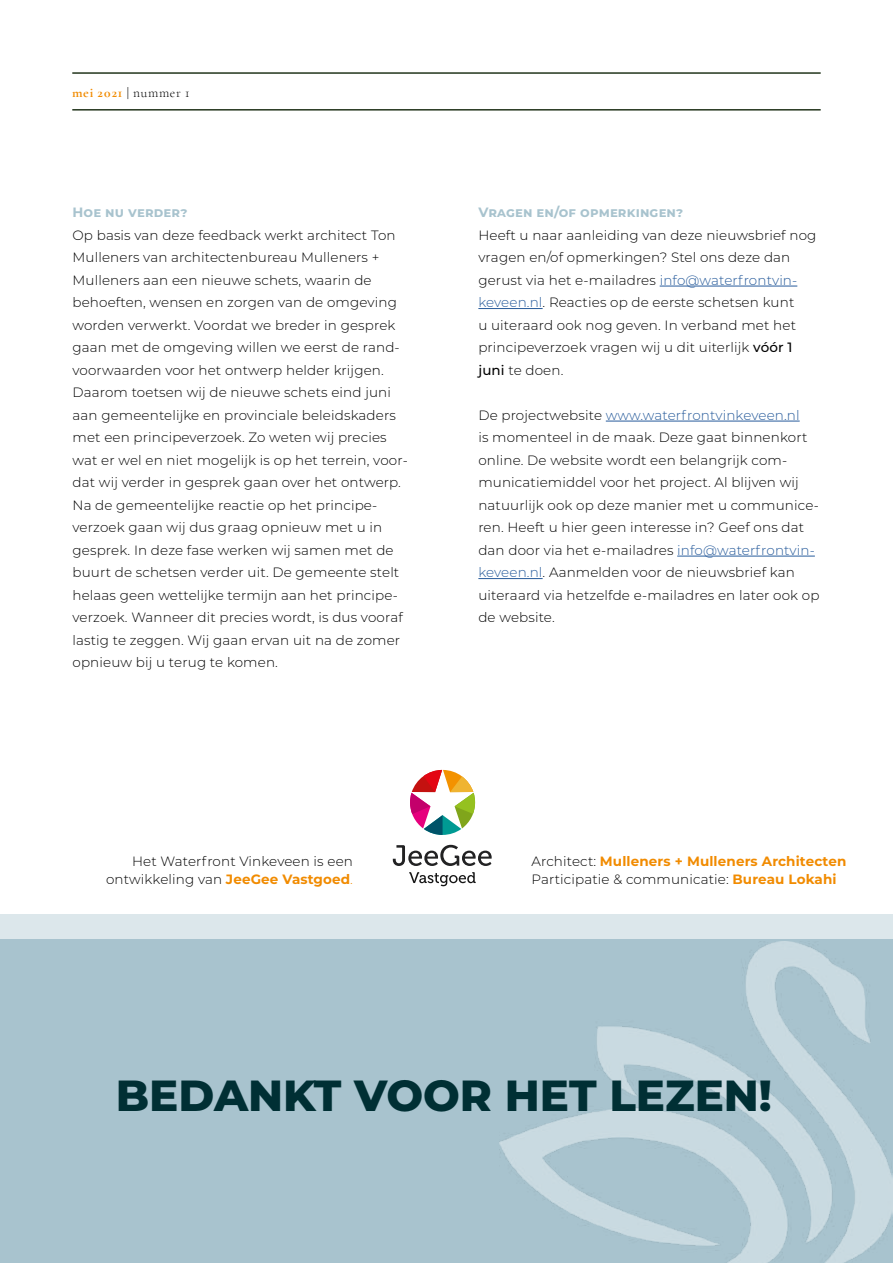
<style>
.page{position:relative;width:893px;height:1263px;background:#fff}
.page>*{position:absolute;margin:0;border:0;box-sizing:border-box;transform-origin:0 0}
.t1{font:800 43.5px "Montserrat";color:#002f34}
.t2{font:300 13.5px/22.5px "Montserrat";letter-spacing:.01em;color:#000}
.t3{font:700 13.5px/18px "Montserrat";letter-spacing:.01em;color:#f18b00}
.t4{font:700 13.5px "Montserrat";letter-spacing:.01em;color:#a8c3ce}
.t5{font:700 13.5px "Cormorant Garamond";letter-spacing:.065em;color:#f18b00}
.s1{font-weight:400;color:#000}
.s2{font-weight:300;color:#000}
.s3{color:#275b9b}
.s4{font-weight:500}
.s5{font-weight:700;color:#f18b00}
.s6{color:#f18b00}
</style>
<div class="page">
<div style="left:0;top:914px;width:893px;height:38px;background:#dce7eb"></div>
<hr style="left:72px;top:109px;width:749px;height:2px;background:#22351c">
<hr style="left:72px;top:72px;width:749px;height:2px;background:#22351c">
<hr style="left:660px;top:286px;width:137px;height:1px;background:#275b9b">
<hr style="left:478px;top:308px;width:65px;height:1px;background:#275b9b">
<hr style="left:606px;top:421px;width:194px;height:1px;background:#275b9b">
<hr style="left:677px;top:556px;width:138px;height:1px;background:#275b9b">
<hr style="left:478px;top:578px;width:65px;height:1px;background:#275b9b">
<div style="left:0;top:940px;width:893px;height:323px;background:#a8c3ce"></div>
<svg style="left:410px;top:770px;width:65px;height:65px"></svg>
<svg style="left:409px;top:872px;width:67px;height:14px"></svg>
<svg style="left:393px;top:845px;width:99px;height:21px"></svg>
<img style="left:500px;top:942px;width:393px;height:321px">
<p class="t5" style="left:72px;top:85px;width:119px">mei 2021 <span class="s1">|</span> <span class="s2">nummer 1</span></p>
<p class="t4" style="left:73px;top:203px;width:117px">Hoe nu verder?</p>
<p class="t2" style="left:73px;top:223px;width:337px">Op basis van deze feedback werkt architect Ton Mulleners van architectenbureau Mulleners + Mulleners aan een nieuwe schets, waarin de behoeften, wensen en zorgen van de omgeving worden verwerkt. Voordat we breder in gesprek gaan met de omgeving willen we eerst de rand&shy;voorwaarden voor het ontwerp helder krijgen.<br>Daarom toetsen wij de nieuwe schets eind juni aan gemeentelijke en provinciale beleidskaders met een principeverzoek. Zo weten wij precies wat er wel en niet mogelijk is op het terrein, voor&shy;dat wij verder in gesprek gaan over het ontwerp.<br>Na de gemeentelijke reactie op het principe&shy;verzoek gaan wij dus graag opnieuw met u in gesprek. In deze fase werken wij samen met de buurt de schetsen verder uit. De gemeente stelt helaas geen wettelijke termijn aan het principe&shy;verzoek. Wanneer dit precies wordt, is dus vooraf lastig te zeggen. Wij gaan ervan uit na de zomer opnieuw bij u terug te komen.</p>
<p class="t4" style="left:478px;top:203px;width:207px">Vragen en/of opmerkingen?</p>
<p class="t2" style="left:478px;top:223px;width:340px">Heeft u naar aanleiding van deze nieuwsbrief nog vragen en/of opmerkingen? Stel ons deze dan gerust via het e-mailadres <span class="s3">info@waterfrontvin&shy;keveen.nl</span>. Reacties op de eerste schetsen kunt<br>u uiteraard ook nog geven. In verband met het principeverzoek vragen wij u dit uiterlijk <span class="s4">vóór 1 juni</span> te doen.</p>
<p class="t2" style="left:478px;top:403px;width:343px">De projectwebsite <span class="s3">www.waterfrontvinkeveen.nl<br></span>is momenteel in de maak. Deze gaat binnenkort online. De website wordt een belangrijk com&shy;municatiemiddel voor het project. Al blijven wij natuurlijk ook op deze manier met u communice&shy;ren. Heeft u hier geen interesse in? Geef ons dat dan door via het e-mailadres <span class="s3">info@waterfrontvin&shy;keveen.nl</span>. Aanmelden voor de nieuwsbrief kan uiteraard via hetzelfde e-mailadres en later ook op de website.</p>
<p class="t2" style="left:106px;top:852px;width:248px;line-height:18px;text-align:right">Het Waterfront Vinkeveen is een ontwikkeling van <span class="s5">JeeGee Vastgoed</span><span class="s6">.</span></p>
<p class="t3" style="left:531px;top:852px;width:316px"><span class="s2">Architect:</span> Mulleners + Mulleners Architecten<br><span class="s2">Participatie &amp; communicatie:</span> Bureau Lokahi</p>
<h1 class="t1" style="left:116px;top:1063px;width:658px">BEDANKT VOOR HET LEZEN!</h1>
</div>
